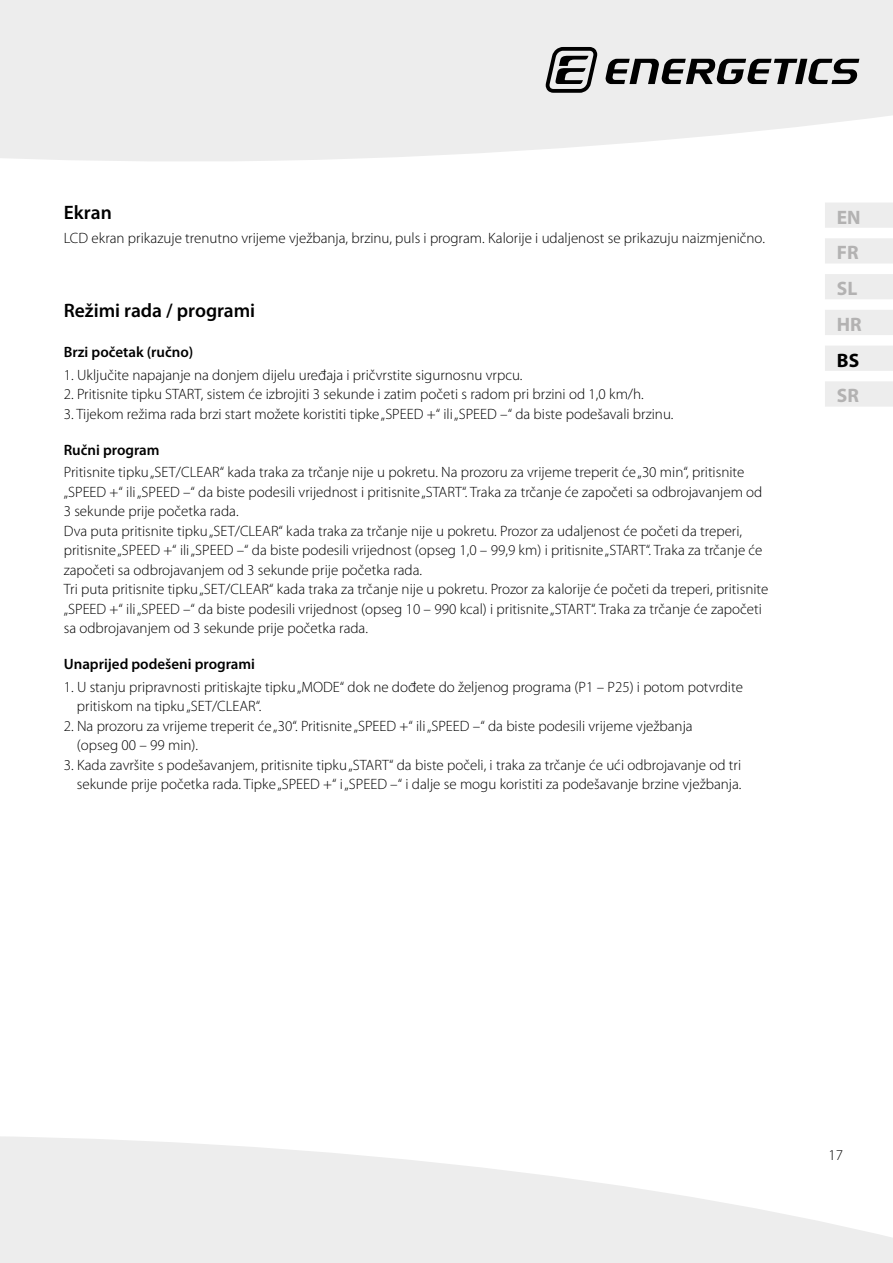
<style>
.page{position:relative;width:893px;height:1263px;background:#fff}
.page>*{position:absolute;margin:0;border:0;box-sizing:border-box;transform-origin:0 0}
.t1{font:600 19.5px "Myriad Pro";color:#000}
.t2{font:700 19.5px/35.7px "Myriad Pro";color:#b3b2b2}
.t3{font:700 19.5px "Myriad Pro";color:#000}
.t4{font:300 15px/19.5px "Myriad Pro";color:#000}
.t5{font:600 15px "Myriad Pro";color:#000}
</style>
<div class="page">
<svg style="left:0;top:0;width:893px;height:161px;background:#eee"></svg>
<svg style="left:0;top:1136px;width:893px;height:127px;fill:#ededed"></svg>
<svg style="left:546px;top:47px;width:51px;height:46px;background:#868686"></svg>
<svg style="left:605px;top:59px;width:254px;height:25px;background:#787878"></svg>
<div style="left:825px;top:202px;width:68px;height:26px;background:#ededed"></div>
<div style="left:825px;top:238px;width:68px;height:26px;background:#ededed"></div>
<div style="left:825px;top:274px;width:68px;height:25px;background:#ededed"></div>
<div style="left:825px;top:310px;width:68px;height:25px;background:#ededed"></div>
<div style="left:825px;top:346px;width:68px;height:25px;background:#ededed"></div>
<div style="left:825px;top:381px;width:68px;height:26px;background:#ededed"></div>
<h1 class="t1" style="left:64px;top:202px;width:50px">Ekran</h1>
<p class="t4" style="left:64px;top:229px;width:703px">LCD ekran prikazuje trenutno vrijeme vježbanja, brzinu, puls i program. Kalorije i udaljenost se prikazuju naizmjenično.</p>
<h1 class="t1" style="left:64px;top:299px;width:193px">Režimi rada / programi</h1>
<p class="t5" style="left:64px;top:344px;width:131px">Brzi početak (ručno)</p>
<p class="t4" style="left:64px;top:365px;width:460px">1. Uključite napajanje na donjem dijelu uređaja i pričvrstite sigurnosnu vrpcu.</p>
<p class="t4" style="left:64px;top:385px;width:582px">2. Pritisnite tipku START, sistem će izbrojiti 3 sekunde i zatim početi s radom pri brzini od 1,0 km/h.</p>
<p class="t4" style="left:64px;top:404px;width:611px">3. Tijekom režima rada brzi start možete koristiti tipke „SPEED +“ ili „SPEED –“ da biste podešavali brzinu.</p>
<p class="t5" style="left:64px;top:441px;width:97px">Ručni program</p>
<p class="t4" style="left:64px;top:463px;width:706px">Pritisnite tipku „SET/CLEAR“ kada traka za trčanje nije u pokretu. Na prozoru za vrijeme treperit će „30 min“, pritisnite „SPEED +“ ili „SPEED –“ da biste podesili vrijednost i pritisnite „START“. Traka za trčanje će započeti sa odbrojavanjem od 3 sekunde prije početka rada.<br>Dva puta pritisnite tipku „SET/CLEAR“ kada traka za trčanje nije u pokretu. Prozor za udaljenost će početi da treperi, pritisnite „SPEED +“ ili „SPEED –“ da biste podesili vrijednost (opseg 1,0 – 99,9 km) i pritisnite „START“. Traka za trčanje će započeti sa odbrojavanjem od 3 sekunde prije početka rada.<br>Tri puta pritisnite tipku „SET/CLEAR“ kada traka za trčanje nije u pokretu. Prozor za kalorije će početi da treperi, pritisnite „SPEED +“ ili „SPEED –“ da biste podesili vrijednost (opseg 10 – 990 kcal) i pritisnite „START“. Traka za trčanje će započeti sa odbrojavanjem od 3 sekunde prije početka rada.</p>
<p class="t5" style="left:64px;top:656px;width:193px">Unaprijed podešeni programi</p>
<p class="t4" style="left:77px;top:677px;width:667px;text-indent:-13px">1. U stanju pripravnosti pritiskajte tipku „MODE“ dok ne dođete do željenog programa (P1 – P25) i potom potvrdite pritiskom na tipku „SET/CLEAR“.</p>
<p class="t4" style="left:77px;top:716px;width:617px;text-indent:-13px">2. Na prozoru za vrijeme treperit će „30“. Pritisnite „SPEED +“ ili „SPEED –“ da biste podesili vrijeme vježbanja (opseg 00 – 99 min).</p>
<p class="t4" style="left:64px;top:755px;width:679px;text-align:right">3. Kada završite s podešavanjem, pritisnite tipku „START“ da biste počeli, i traka za trčanje će ući odbrojavanje od tri sekunde prije početka rada. Tipke „SPEED +“ i „SPEED –“ i dalje se mogu koristiti za podešavanje brzine vježbanja.</p>
<h1 class="t2" style="left:837px;top:199px;width:26px">EN<br>FR<br>SL<br>HR</h1>
<h1 class="t3" style="left:837px;top:347px;width:24px">BS</h1>
<h1 class="t2" style="left:837px;top:377px;width:24px">SR</h1>
<p class="t4" style="left:829px;top:1145px;width:16px">17</p>
</div>
